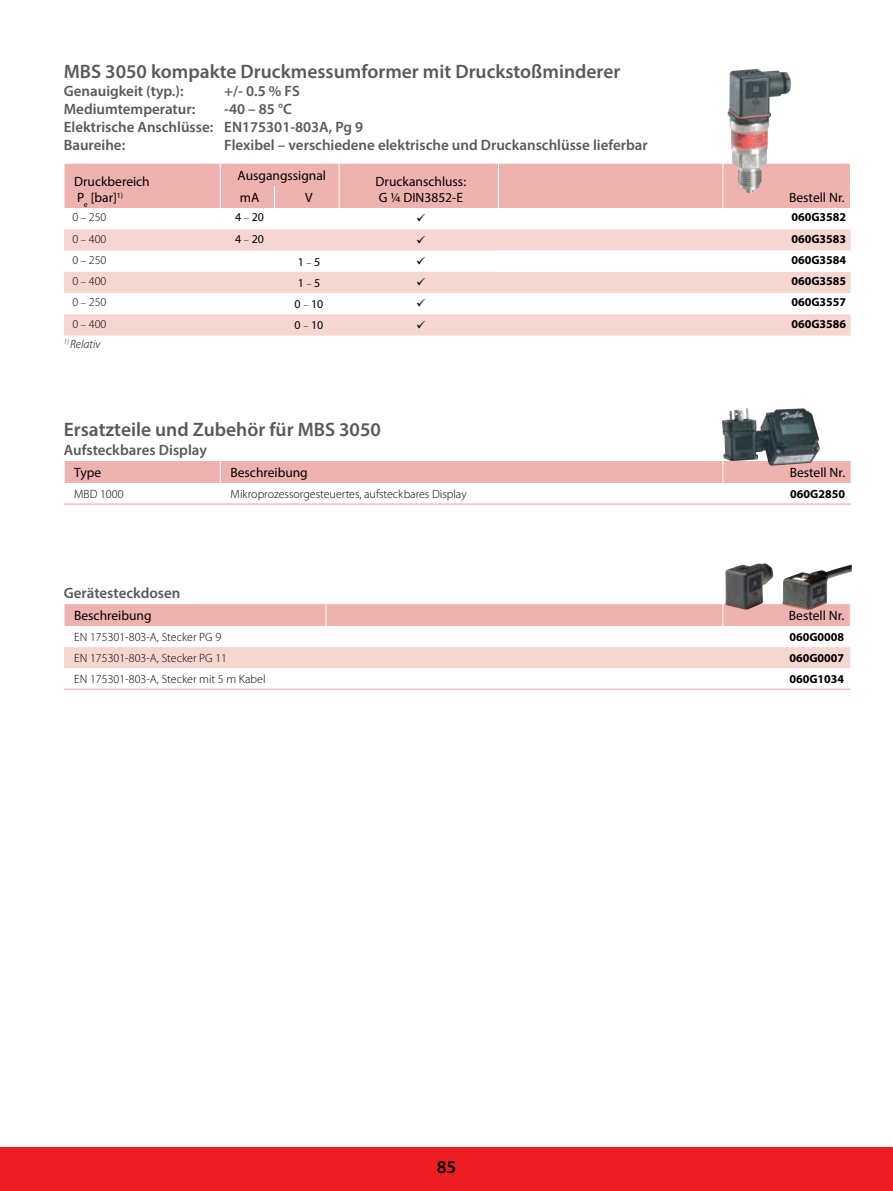
<style>
.page{position:relative;width:893px;height:1191px;background:#fff}
.page>*{position:absolute;margin:0;border:0;box-sizing:border-box;transform-origin:0 0}
.t1{font:600 19.5px "Myriad Pro";color:#58595b}
.t2{font:600 18px "Myriad Pro";color:#000}
.t3{font:600 15px/18px "Myriad Pro";color:#58595b}
.t4{font:13.5px/16.2px "Myriad Pro";color:#000}
.t5{font:300 12px "Myriad Pro";color:#000}
.t6{font:700 12px "Myriad Pro";color:#000}
.t7{font:12px "Myriad Pro";color:#000}
.t8{font:italic 300 12px "Myriad Pro";color:#000}
.s1{font-size:10.5px}
.s2{font-weight:300;font-size:10.5px}
</style>
<div class="page">
<div style="left:0;top:1147px;width:893px;height:44px;background:#ed1d24"></div>
<svg style="left:64px;top:229px;width:786px;height:106px;fill:#f6d6d1"></svg>
<svg style="left:498px;top:250px;width:352px;height:22px"></svg>
<div style="left:64px;top:164px;width:786px;height:44px;background:#eeb3ae"></div>
<hr style="left:64px;top:504px;width:156px;height:1px;background:#eba29e">
<hr style="left:220px;top:504px;width:503px;height:1px;background:#eba29e">
<hr style="left:723px;top:504px;width:128px;height:1px;background:#eba29e">
<svg style="left:64px;top:461px;width:787px;height:43px"></svg>
<svg style="left:64px;top:688px;width:786px;height:1px"></svg>
<div style="left:64px;top:647px;width:786px;height:21px;background:#f6d6d1"></div>
<hr style="left:326px;top:689px;width:397px;height:1px;background:#eba29e">
<hr style="left:723px;top:689px;width:127px;height:1px;background:#eba29e">
<div style="left:64px;top:604px;width:786px;height:22px;background:#eeb3ae"></div>
<hr style="left:64px;top:689px;width:262px;height:1px;background:#eba29e">
<img style="left:727px;top:69px;width:64px;height:124px">
<img style="left:725px;top:563px;width:48px;height:46px">
<img style="left:782px;top:564px;width:70px;height:46px">
<img style="left:722px;top:408px;width:98px;height:58px">
<svg style="left:417px;top:235px;width:8px;height:8px"></svg>
<svg style="left:417px;top:256px;width:8px;height:8px"></svg>
<svg style="left:417px;top:278px;width:8px;height:7px"></svg>
<svg style="left:417px;top:299px;width:8px;height:8px"></svg>
<svg style="left:417px;top:320px;width:8px;height:8px"></svg>
<h1 class="t1" style="left:64px;top:59px;width:558px">MBS 3050 kompakte Druckmessumformer mit Druckstoßminderer</h1>
<p class="t3" style="left:64px;top:82px;width:121px">Genauigkeit (typ.):</p>
<p class="t3" style="left:224px;top:82px;width:77px">+/- 0.5 % FS</p>
<p class="t3" style="left:64px;top:100px;width:133px">Mediumtemperatur:</p>
<p class="t3" style="left:64px;top:100px;width:301px;text-indent:160px">-40 – 85 °C<br>Elektrische Anschlüsse: EN175301-803A, Pg 9<br>Baureihe:</p>
<p class="t3" style="left:224px;top:136px;width:425px">Flexibel – verschiedene elektrische und Druckanschlüsse lieferbar</p>
<p class="t4" style="left:74px;top:173px;width:77px">Druckbereich<br>P<sub>e</sub> [bar]<sup>1)</sup></p>
<p class="t4" style="left:238px;top:167px;width:90px">Ausgangssignal</p>
<p class="t4" style="left:376px;top:173px;width:92px">Druckanschluss:</p>
<p class="t4" style="left:240px;top:189px;width:21px">mA</p>
<p class="t4" style="left:305px;top:189px;width:9px">V</p>
<p class="t4" style="left:379px;top:189px;width:86px">G ¼ DIN3852-E</p>
<p class="t4" style="left:789px;top:189px;width:57px">Bestell Nr.</p>
<p class="t5" style="left:72px;top:211px;width:35px">0 <span class="s1">–</span> 250</p>
<p class="t7" style="left:235px;top:210px;width:30px">4 <span class="s2">–</span> 20</p>
<p class="t6" style="left:791px;top:209px;width:56px">060G3582</p>
<p class="t5" style="left:72px;top:232px;width:35px">0 <span class="s1">–</span> 400</p>
<p class="t7" style="left:235px;top:231px;width:30px">4 <span class="s2">–</span> 20</p>
<p class="t6" style="left:791px;top:231px;width:56px">060G3583</p>
<p class="t5" style="left:72px;top:253px;width:35px">0 <span class="s1">–</span> 250</p>
<p class="t7" style="left:298px;top:254px;width:24px">1 <span class="s2">–</span> 5</p>
<p class="t6" style="left:791px;top:252px;width:56px">060G3584</p>
<p class="t5" style="left:72px;top:274px;width:35px">0 <span class="s1">–</span> 400</p>
<p class="t7" style="left:298px;top:275px;width:24px">1 <span class="s2">–</span> 5</p>
<p class="t6" style="left:791px;top:273px;width:56px">060G3585</p>
<p class="t5" style="left:72px;top:296px;width:35px">0 <span class="s1">–</span> 250</p>
<p class="t7" style="left:295px;top:297px;width:30px">0 <span class="s2">–</span> 10</p>
<p class="t6" style="left:791px;top:294px;width:56px">060G3557</p>
<p class="t5" style="left:72px;top:317px;width:35px">0 <span class="s1">–</span> 400</p>
<p class="t7" style="left:295px;top:318px;width:30px">0 <span class="s2">–</span> 10</p>
<p class="t6" style="left:791px;top:316px;width:56px">060G3586</p>
<p class="t8" style="left:64px;top:337px;width:38px"><sup>1)</sup> Relativ</p>
<h1 class="t1" style="left:64px;top:417px;width:319px">Ersatzteile und Zubehör für MBS 3050</h1>
<p class="t3" style="left:64px;top:440px;width:144px">Aufsteckbares Display</p>
<p class="t4" style="left:74px;top:464px;width:28px">Type</p>
<p class="t4" style="left:230px;top:464px;width:79px">Beschreibung</p>
<p class="t4" style="left:790px;top:464px;width:57px">Bestell Nr.</p>
<p class="t5" style="left:74px;top:487px;width:51px">MBD 1000</p>
<p class="t5" style="left:230px;top:487px;width:238px">Mikroprozessorgesteuertes, aufsteckbares Display</p>
<p class="t6" style="left:790px;top:486px;width:56px">060G2850</p>
<p class="t3" style="left:64px;top:583px;width:118px">Gerätesteckdosen</p>
<p class="t4" style="left:74px;top:607px;width:79px">Beschreibung</p>
<p class="t4" style="left:789px;top:607px;width:57px">Bestell Nr.</p>
<p class="t5" style="left:74px;top:630px;width:149px">EN 175301-803-A, Stecker PG 9</p>
<p class="t6" style="left:789px;top:629px;width:56px">060G0008</p>
<p class="t5" style="left:74px;top:651px;width:154px">EN 175301-803-A, Stecker PG 11</p>
<p class="t6" style="left:789px;top:650px;width:56px">060G0007</p>
<p class="t5" style="left:74px;top:672px;width:193px">EN 175301-803-A, Stecker mit 5 m Kabel</p>
<p class="t6" style="left:789px;top:671px;width:56px">060G1034</p>
<p class="t2" style="left:437px;top:1155px;width:21px">85</p>
</div>
